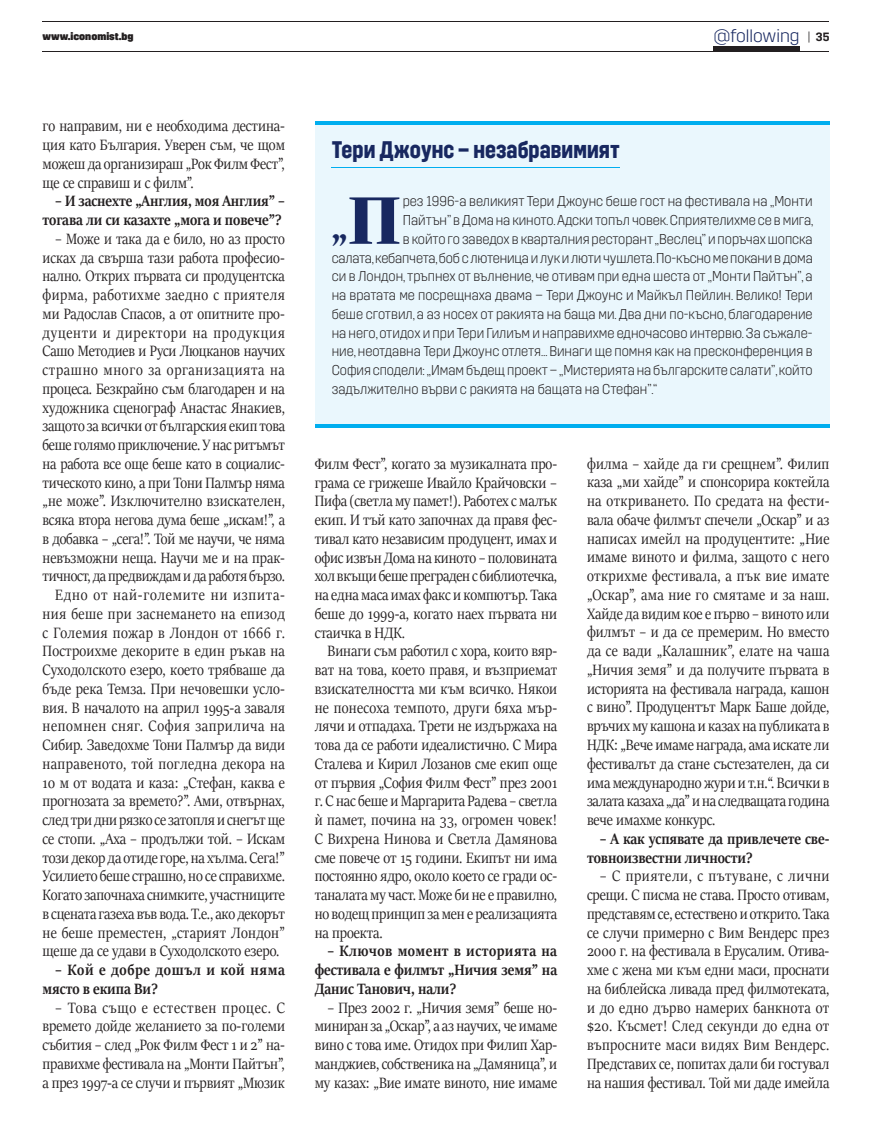
<style>
.page{position:relative;width:872px;height:1127px;background:#fff}
.page>*{position:absolute;margin:0;border:0;box-sizing:border-box;transform-origin:0 0}
.t1{font:700 79.5px "Greta Display Pro";color:#182860;scale:.93 1}
.t2{font:700 34.2px "Greta Display Pro";color:#182860;scale:.93 1}
.t3{font:700 24px "Trim";letter-spacing:.005em;color:#182860;scale:.82 1}
.t4{font:300 18px "Trim";color:#182860}
.t5{font:16.8px/18.8px "Sitka Banner";letter-spacing:-.005em;color:#231f20;text-align:justify;scale:.88 1}
.t6{font:16.8px "Sitka Banner";letter-spacing:-.005em;color:#231f20;scale:.87 1}
.t7{font:700 16.8px/18.8px "Sitka Banner";letter-spacing:-.005em;color:#231f20;text-align:right;scale:.88 1}
.t8{font:16.8px "Sitka Banner";letter-spacing:.03em;color:#231f20;scale:.88 1}
.t9{font:700 16.8px/18.8px "Sitka Banner";letter-spacing:.035em;color:#231f20;scale:.88 1}
.t10{font:16.8px "Sitka Banner";letter-spacing:.025em;color:#231f20;scale:.88 1}
.t11{font:16.8px "Sitka Banner";letter-spacing:.02em;color:#231f20;scale:.88 1}
.t12{font:16.8px "Sitka Banner";letter-spacing:.035em;color:#231f20;scale:.87 1}
.t13{font:16.8px "Sitka Banner";letter-spacing:.015em;color:#231f20;scale:.88 1}
.t14{font:16.8px "Sitka Banner";letter-spacing:.05em;color:#231f20;scale:.87 1}
.t15{font:16.8px "Sitka Banner";letter-spacing:.04em;color:#231f20;scale:.88 1}
.t16{font:16.8px "Sitka Banner";letter-spacing:.055em;color:#231f20;scale:.87 1}
.t17{font:16.8px "Sitka Banner";letter-spacing:.05em;color:#231f20;scale:.88 1}
.t18{font:300 14.25px "Trim";letter-spacing:-.005em;color:#231f20;scale:.93 1}
.t19{font:600 12px "Trim";color:#231f20}
.t20{font:800 10.5px "Trim";color:#231f20}
.s1{font-weight:300}
</style>
<div class="page">
<hr style="left:43px;top:21px;width:786px;height:1px;background:#231f20">
<hr style="left:43px;top:51px;width:786px;height:1px;background:#231f20">
<hr style="left:713px;top:47px;width:86px;height:4px;background:#231f20">
<div style="left:315px;top:122px;width:514px;height:303px;background:#eaf7fd"></div>
<hr style="left:332px;top:167px;width:288px;height:1px;background:#00aeef">
<hr style="left:315px;top:122px;width:514px;height:3px;background:#00aeef">
<hr style="left:315px;top:425px;width:514px;height:3px;background:#00aeef">
<p class="t4" style="left:713px;top:25px;width:88px">@following</p>
<p class="t20" style="left:43px;top:30px;width:93px">www.iconomist.bg</p>
<p class="t19" style="left:807px;top:30px;width:24px"><span class="s1">|</span> 35</p>
<p class="t5" style="left:43px;top:116px;width:277px">го направим, ни е необходима дестина&shy;ция като България. Уверен съм, че щом можеш да организираш „Рок Филм Фест”, ще се справиш и с филм”.</p>
<p class="t7" style="left:43px;top:191px;width:277px">– И заснехте „Англия, моя Англия” – тогава ли си казахте „мога и повече”?</p>
<p class="t6" style="left:55px;top:227px;width:265px">– Може и така да е било, но аз просто</p>
<p class="t6" style="left:43px;top:246px;width:280px">исках да свърша тази работа професио-</p>
<p class="t6" style="left:43px;top:264px;width:280px">нално. Открих първата си продуцентска</p>
<p class="t12" style="left:43px;top:283px;width:280px">фирма, работихме заедно с приятеля</p>
<p class="t6" style="left:43px;top:302px;width:280px">ми Радослав Спасов, а от опитните про-</p>
<p class="t16" style="left:43px;top:321px;width:280px">дуценти и директори на продукция</p>
<p class="t6" style="left:43px;top:339px;width:280px">Сашо Методиев и Руси Люцканов научих</p>
<p class="t14" style="left:43px;top:358px;width:280px">страшно много за организацията на</p>
<p class="t6" style="left:43px;top:377px;width:280px">процеса. Безкрайно съм благодарен и на</p>
<p class="t6" style="left:43px;top:396px;width:280px">художника сценограф Анастас Янакиев,</p>
<p class="t6" style="left:43px;top:414px;width:280px">защото за всички от българския екип това</p>
<p class="t6" style="left:43px;top:433px;width:280px">беше голямо приключение. У нас ритъмът</p>
<p class="t6" style="left:43px;top:452px;width:280px">на работа все още беше като в социалис-</p>
<p class="t6" style="left:43px;top:471px;width:280px">тическото кино, а при Тони Палмър няма</p>
<p class="t6" style="left:43px;top:489px;width:280px">„не може”. Изключително взискателен,</p>
<p class="t6" style="left:43px;top:508px;width:280px">всяка втора негова дума беше „искам!”, а</p>
<p class="t6" style="left:43px;top:527px;width:280px">в добавка – „сега!”. Той ме научи, че няма</p>
<p class="t6" style="left:43px;top:546px;width:280px">невъзможни неща. Научи ме и на прак-</p>
<p class="t6" style="left:43px;top:564px;width:280px">тичност, да предвиждам и да работя бързо.</p>
<p class="t17" style="left:55px;top:583px;width:262px">Едно от най-големите ни изпита-</p>
<p class="t8" style="left:43px;top:602px;width:277px">ния беше при заснемането на епизод</p>
<p class="t8" style="left:43px;top:621px;width:277px">с Големия пожар в Лондон от 1666 г.</p>
<p class="t13" style="left:43px;top:639px;width:277px">Построихме декорите в един ръкав на</p>
<p class="t5" style="left:43px;top:660px;width:277px">Суходолското езеро, което трябваше да</p>
<p class="t5" style="left:43px;top:679px;width:277px">бъде река Темза. При нечовешки усло-</p>
<p class="t5" style="left:43px;top:697px;width:277px">вия. В началото на април 1995-а заваля</p>
<p class="t15" style="left:43px;top:714px;width:277px">непомнен сняг. София заприлича на</p>
<p class="t5" style="left:43px;top:735px;width:277px">Сибир. Заведохме Тони Палмър да види</p>
<p class="t10" style="left:43px;top:752px;width:277px">направеното, той погледна декора на</p>
<p class="t5" style="left:43px;top:772px;width:277px">10 м от водата и каза: „Стефан, каква е</p>
<p class="t5" style="left:43px;top:791px;width:277px">прогнозата за времето?”. Ами, отвърнах,</p>
<p class="t5" style="left:43px;top:810px;width:277px">след три дни рязко се затопля и снегът ще</p>
<p class="t5" style="left:43px;top:829px;width:277px">се стопи. „Аха – продължи той. – Искам</p>
<p class="t5" style="left:43px;top:847px;width:277px">този декор да отиде горе, на хълма. Сега!”</p>
<p class="t5" style="left:43px;top:866px;width:277px">Усилието беше страшно, но се справихме.</p>
<p class="t5" style="left:43px;top:885px;width:277px">Когато започнаха снимките, участниците</p>
<p class="t5" style="left:43px;top:903px;width:277px">в сцената газеха във вода. Т.е., ако декорът</p>
<p class="t11" style="left:43px;top:921px;width:277px">не беше преместен, „старият Лондон”</p>
<p class="t5" style="left:43px;top:941px;width:271px">щеше да се удави в Суходолското езеро.</p>
<p class="t9" style="left:43px;top:959px;width:277px;text-indent:13px">– Кой е добре дошъл и кой няма място в екипа Ви?</p>
<p class="t5" style="left:43px;top:997px;width:277px;text-indent:13px">– Това също е естествен процес. С времето дойде желанието за по-големи събития – след „Рок Филм Фест 1 и 2” на&shy;правихме фестивала на „Монти Пайтън”, а през 1997-а се случи и първият „Мюзик</p>
<h3 class="t3" style="left:332px;top:136px;width:353px">Тери Джоунс – незабравимият</h3>
<h1 class="t1" style="left:348px;top:173px;width:58px">П</h1>
<p class="t18" style="left:403px;top:193px;width:442px">рез 1996-а великият Тери Джоунс беше гост на фестивала на „Монти</p>
<p class="t18" style="left:403px;top:212px;width:443px">Пайтън” в Дома на киното. Адски топъл човек. Сприятелихме се в мига,</p>
<p class="t18" style="left:403px;top:231px;width:442px">в който го заведох в кварталния ресторант „Веслец” и поръчах шопска</p>
<p class="t18" style="left:332px;top:249px;width:518px">салата, кебапчета, боб с лютеница и лук и люти чушлета. По-късно ме покани в дома</p>
<p class="t18" style="left:332px;top:268px;width:518px">си в Лондон, тръпнех от вълнение, че отивам при една шеста от „Монти Пайтън”, а</p>
<p class="t18" style="left:332px;top:287px;width:518px">на вратата ме посрещнаха двама – Тери Джоунс и Майкъл Пейлин. Велико! Тери</p>
<p class="t18" style="left:332px;top:306px;width:518px">беше сготвил, а аз носех от ракията на баща ми. Два дни по-късно, благодарение</p>
<p class="t18" style="left:332px;top:324px;width:518px">на него, отидох и при Тери Гилиъм и направихме едночасово интервю. За съжале-</p>
<p class="t18" style="left:332px;top:343px;width:518px">ние, неотдавна Тери Джоунс отлетя… Винаги ще помня как на пресконференция в</p>
<p class="t18" style="left:332px;top:362px;width:518px">София сподели: „Имам бъдещ проект – „Мистерията на българските салати”, който</p>
<p class="t18" style="left:332px;top:381px;width:351px">задължително върви с ракията на бащата на Стефан”.“</p>
<h2 class="t2" style="left:332px;top:209px;width:18px">„</h2>
<p class="t5" style="left:315px;top:453px;width:277px">Филм Фест”, когато за музикалната про&shy;грама се грижеше Ивайло Крайчовски – Пифа (светла му памет!). Работех с малък екип. И тъй като започнах да правя фес&shy;тивал като независим продуцент, имах и офис извън Дома на киното – половината хол вкъщи беше преграден с библиотечка, на една маса имах факс и компютър. Така беше до 1999-а, когато наех първата ни стаичка в НДК.</p>
<p class="t5" style="left:315px;top:641px;width:277px;text-indent:13px">Винаги съм работил с хора, които вяр&shy;ват на това, което правя, и възприемат взискателността ми към всичко. Някои не понесоха темпото, други бяха мър&shy;лячи и отпадаха. Трети не издържаха на това да се работи идеалистично. С Мира Сталева и Кирил Лозанов сме екип още от първия „София Филм Фест” през 2001 г. С нас беше и Маргарита Радева – светла ѝ памет, почина на 33, огромен човек!<br>С Вихрена Нинова и Светла Дамянова сме повече от 15 години. Екипът ни има постоянно ядро, около което се гради ос&shy;таналата му част. Може би не е правилно, но водещ принцип за мен е реализацията на проекта.</p>
<p class="t7" style="left:315px;top:941px;width:277px;text-align:justify;text-indent:13px">– Ключов момент в историята на фестивала е филмът „Ничия земя” на Данис Танович, нали?</p>
<p class="t5" style="left:315px;top:997px;width:277px;text-indent:13px">– През 2002 г. „Ничия земя” беше но&shy;миниран за „Оскар”, а аз научих, че имаме вино с това име. Отидох при Филип Хар&shy;манджиев, собственика на „Дамяница”, и му казах: „Вие имате виното, ние имаме</p>
<p class="t5" style="left:587px;top:453px;width:277px">филма – хайде да ги срещнем”. Филип каза „ми хайде” и спонсорира коктейла на откриването. По средата на фести&shy;вала обаче филмът спечели „Оскар” и аз написах имейл на продуцентите: „Ние имаме виното и филма, защото с него открихме фестивала, а пък вие имате „Оскар”, ама ние го смятаме и за наш.<br>Хайде да видим кое е първо – виното или филмът – и да се премерим. Но вместо да се вади „Калашник”, елате на чаша „Ничия земя” и да получите първата в историята на фестивала награда, кашон с вино”. Продуцентът Марк Баше дойде, връчих му кашона и казах на публиката в НДК: „Вече имаме награда, ама искате ли фестивалът да стане състезателен, да си има международно жури и т.н.“. Всички в залата казаха „да” и на следващата година вече имахме конкурс.</p>
<p class="t7" style="left:587px;top:828px;width:277px;text-align:left;text-indent:13px">– А как успявате да привлечете све&shy;товноизвестни личности?</p>
<p class="t5" style="left:587px;top:866px;width:277px;text-indent:13px">– С приятели, с пътуване, с лични срещи. С писма не става. Просто отивам, представям се, естествено и открито. Така се случи примерно с Вим Вендерс през 2000 г. на фестивала в Ерусалим. Отива&shy;хме с жена ми към едни маси, проснати на библейска ливада пред филмотеката, и до едно дърво намерих банкнота от $20. Късмет! След секунди до една от въпросните маси видях Вим Вендерс.<br>Представих се, попитах дали би гостувал на нашия фестивал. Той ми даде имейла</p>
</div>
